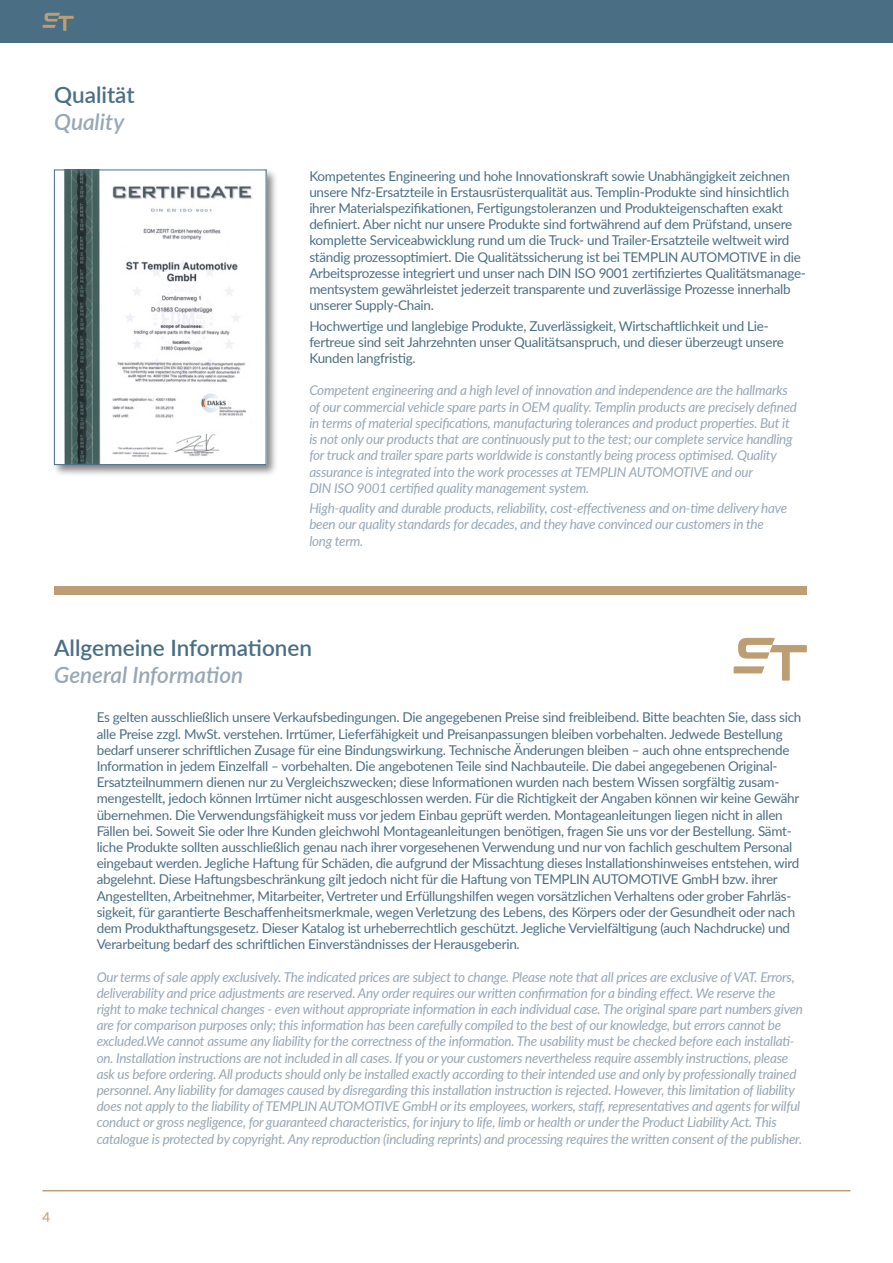
<style>
.page{position:relative;width:893px;height:1263px;background:#fff}
.page>*{position:absolute;margin:0;border:0;box-sizing:border-box;transform-origin:0 0}
.t1{font:600 22.5px "Lato";color:#4a6f84}
.t2{font:italic 600 22.5px "Lato";color:#97a7b6}
.t3{font:13.5px/16.2px "Lato";letter-spacing:-.02em;color:#4a6f84}
.t4{font:italic 13.5px/16.2px "Lato";letter-spacing:-.02em;color:#97a7b6}
.t5{font:13.5px "Lato";color:#bd9d73}
</style>
<div class="page">
<div style="left:0;top:0;width:893px;height:43px;background:#4a6f84"></div>
<svg style="left:43px;top:13px;width:31px;height:18px"></svg>
<hr style="left:43px;top:1190px;width:807px;height:1px;background:#bd9d73">
<div style="left:54px;top:586px;width:753px;height:9px;background:#bd9d73"></div>
<svg style="left:734px;top:638px;width:73px;height:43px"></svg>
<div style="left:52px;top:168px;width:227px;height:309px;background:#231f20;opacity:.55"></div>
<img style="left:56px;top:172px;width:208px;height:291px">
<div style="left:54px;top:170px;width:212px;height:295px;border:1px solid #4a6f84"></div>
<h1 class="t1" style="left:54px;top:79px;width:82px">Qualität</h1>
<h1 class="t2" style="left:54px;top:106px;width:72px">Quality</h1>
<p class="t3" style="left:309px;top:167px;width:498px">Kompetentes Engineering und hohe Innovationskraft sowie Unabhängigkeit zeichnen unsere Nfz-Ersatzteile in Erstausrüsterqualität aus. Templin-Produkte sind hinsichtlich ihrer Materialspezifikationen, Fertigungstoleranzen und Produkteigenschaften exakt definiert. Aber nicht nur unsere Produkte sind fortwährend auf dem Prüfstand, unsere komplette Serviceabwicklung rund um die Truck- und Trailer-Ersatzteile weltweit wird ständig prozessoptimiert. Die Qualitätssicherung ist bei TEMPLIN AUTOMOTIVE in die Arbeitsprozesse integriert und unser nach DIN ISO 9001 zertifiziertes Qualitätsmanage&shy;mentsystem gewährleistet jederzeit transparente und zuverlässige Prozesse innerhalb unserer Supply-Chain.</p>
<p class="t3" style="left:309px;top:317px;width:476px">Hochwertige und langlebige Produkte, Zuverlässigkeit, Wirtschaftlichkeit und Lie&shy;fertreue sind seit Jahrzehnten unser Qualitätsanspruch, und dieser überzeugt unsere<br>Kunden langfristig.</p>
<p class="t4" style="left:309px;top:382px;width:489px">Competent engineering and a high level of innovation and independence are the hallmarks of our commercial vehicle spare parts in OEM quality. Templin products are precisely defined in terms of material specifications, manufacturing tolerances and product properties. But it is not only our products that are continuously put to the test; our complete service handling for truck and trailer spare parts worldwide is constantly being process optimised. Quality assurance is integrated into the work processes at TEMPLIN AUTOMOTIVE and our<br>DIN ISO 9001 certified quality management system.</p>
<p class="t4" style="left:309px;top:500px;width:479px">High-quality and durable products, reliability, cost-effectiveness and on-time delivery have been our quality standards for decades, and they have convinced our customers in the long term.</p>
<h1 class="t1" style="left:54px;top:631px;width:259px">Allgemeine Informationen</h1>
<h1 class="t2" style="left:54px;top:658px;width:191px">General Information</h1>
<p class="t3" style="left:97px;top:709px;width:706px">Es gelten ausschließlich unsere Verkaufsbedingungen. Die angegebenen Preise sind freibleibend. Bitte beachten Sie, dass sich alle Preise zzgl. MwSt. verstehen. Irrtümer, Lieferfähigkeit und Preisanpassungen bleiben vorbehalten. Jedwede Bestellung bedarf unserer schriftlichen Zusage für eine Bindungswirkung. Technische Änderungen bleiben – auch ohne entsprechende Information in jedem Einzelfall – vorbehalten. Die angebotenen Teile sind Nachbauteile. Die dabei angegebenen Original-Ersatzteilnummern dienen nur zu Vergleichszwecken; diese lnformationen wurden nach bestem Wissen sorgfältig zusam&shy;mengestellt, jedoch können lrrtümer nicht ausgeschlossen werden. Für die Richtigkeit der Angaben können wir keine Gewähr übernehmen. Die Verwendungsfähigkeit muss vor jedem Einbau geprüft werden. Montageanleitungen liegen nicht in allen Fällen bei. Soweit Sie oder lhre Kunden gleichwohl Montageanleitungen benötigen, fragen Sie uns vor der Bestellung. Sämt&shy;liche Produkte sollten ausschließlich genau nach ihrer vorgesehenen Verwendung und nur von fachlich geschultem Personal eingebaut werden. Jegliche Haftung für Schäden, die aufgrund der Missachtung dieses lnstallationshinweises entstehen, wird abgelehnt. Diese Haftungsbeschränkung gilt jedoch nicht für die Haftung von TEMPLIN AUTOMOTIVE GmbH bzw. ihrer Angestellten, Arbeitnehmer, Mitarbeiter, Vertreter und Erfüllungshilfen wegen vorsätzlichen Verhaltens oder grober Fahrläs&shy;sigkeit, für garantierte Beschaffenheitsmerkmale, wegen Verletzung des Lebens, des Körpers oder der Gesundheit oder nach dem Produkthaftungsgesetz. Dieser Katalog ist urheberrechtlich geschützt. Jegliche Vervielfältigung (auch Nachdrucke) und Verarbeitung bedarf des schriftlichen Einverständnisses der Herausgeberin.</p>
<p class="t4" style="left:97px;top:968px;width:708px">Our terms of sale apply exclusively. The indicated prices are subject to change. Please note that all prices are exclusive of VAT. Errors, deliverability and price adjustments are reserved. Any order requires our written confirmation for a binding effect. We reserve the right to make technical changes - even without appropriate information in each individual case. The original spare part numbers given are for comparison purposes only; this information has been carefully compiled to the best of our knowledge, but errors cannot be excluded.We cannot assume any liability for the correctness of the information. The usability must be checked before each installati&shy;on. Installation instructions are not included in all cases. If you or your customers nevertheless require assembly instructions, please ask us before ordering. All products should only be installed exactly according to their intended use and only by professionally trained personnel. Any liability for damages caused by disregarding this installation instruction is rejected. However, this limitation of liability does not apply to the liability of TEMPLIN AUTOMOTIVE GmbH or its employees, workers, staff, representatives and agents for wilful conduct or gross negligence, for guaranteed characteristics, for injury to life, limb or health or under the Product Liability Act. This catalogue is protected by copyright. Any reproduction (including reprints) and processing requires the written consent of the publisher.</p>
<p class="t5" style="left:43px;top:1207px;width:9px">4</p>
</div>
